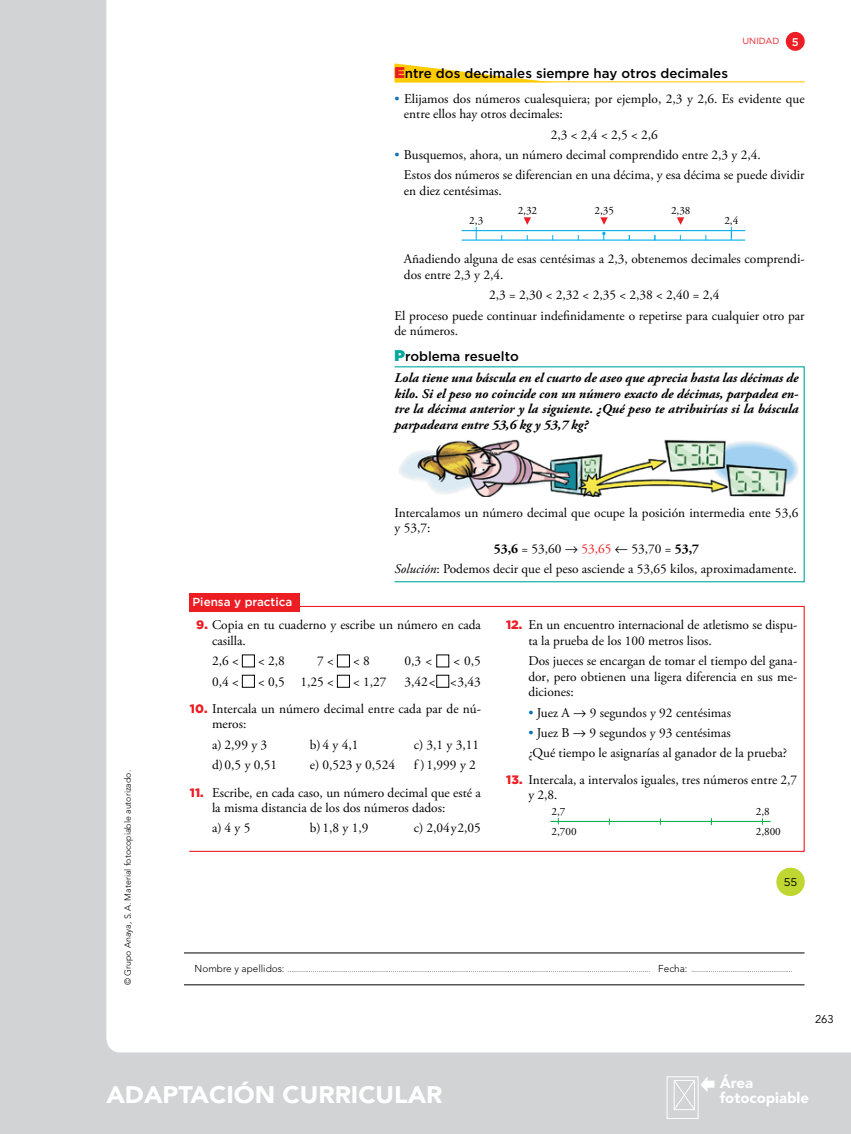
<style>
.page{position:relative;width:851px;height:1134px;background:#fff}
.page>*{position:absolute;margin:0;border:0;box-sizing:border-box;transform-origin:0 0}
.t1{font:900 23.75px "Avenir LT Std";color:#fff;scale:1.06 1}
.t2{font:900 14.88px/14.9px "Avenir LT Std";color:#fff}
.t3{font:13.38px/15.6px "Adobe Garamond Pro";color:#000}
.t4{font:italic 700 13.38px/15.6px "Adobe Garamond Pro";color:#000;text-align:justify}
.t5{font:500 13.38px "Gotham";color:#000}
.t6{font:500 11.62px "Gotham";color:#fff}
.t7{font:11.25px "Avenir LT Std";color:#000}
.t8{font:11.12px "Adobe Garamond Pro";color:#000}
.t9{font:11.12px "Gotham";color:#000}
.t10{font:8.88px "Gotham";color:#ed1d24}
.t11{font:300 8.75px "Avenir LT Std";color:#000}
.t12{font:300 7.5px "Avenir LT Std";color:#000}
.s1{font-weight:500;font-size:11.12px;color:#fff}
.s2{font-weight:900;font-size:15.62px;color:#ed1d24}
.s3{color:#0072bc}
.s4{font-weight:900;font-size:15.62px;color:#00a99d}
.s5{font-weight:700}
.s6{color:#ed1d24}
.s7{font-style:italic}
.s8{font-family:"Gotham";font-weight:900;font-size:12.25px;color:#ed1d24}
.s9{font-size:10px}
</style>
<div class="page">
<div style="left:0;top:0;width:850px;height:1134px;background:#d1d3d4"></div>
<div style="left:106px;top:0;width:744px;height:1052px;background:#fff"></div>
<div style="left:666px;top:1076px;width:32px;height:43px;border:1px solid #fff"></div>
<svg style="left:672px;top:1076px;width:42px;height:35px"></svg>
<hr style="left:184px;top:953px;width:620px;height:1px;background:#000">
<hr style="left:184px;top:984px;width:620px;height:1px;background:#000">
<div style="left:785px;top:32px;width:19px;height:19px;background:#ed1d24;border-radius:50%"></div>
<div style="left:776px;top:868px;width:28px;height:28px;background:#bfd730;border-radius:50%"></div>
<svg style="left:394px;top:63px;width:158px;height:18px;background:#ffe78d"></svg>
<hr style="left:394px;top:81px;width:410px;height:1px;background:#ffcb05">
<svg style="left:523px;top:217px;width:8px;height:8px"></svg>
<svg style="left:600px;top:217px;width:7px;height:8px"></svg>
<svg style="left:676px;top:217px;width:8px;height:8px"></svg>
<hr style="left:461px;top:240px;width:284px;height:1px;background:#00aeef">
<hr style="left:461px;top:230px;width:284px;height:1px;background:#00aeef">
<svg style="left:476px;top:227px;width:1px;height:13px"></svg>
<svg style="left:731px;top:227px;width:1px;height:13px"></svg>
<svg style="left:602px;top:232px;width:3px;height:8px"></svg>
<div style="left:394px;top:366px;width:410px;height:216px;border:1px solid #00a99d"></div>
<img style="left:394px;top:439px;width:404px;height:57px">
<div style="left:242px;top:655px;width:13px;height:12px;border:1px solid #000"></div>
<div style="left:436px;top:655px;width:13px;height:12px;border:1px solid #000"></div>
<div style="left:242px;top:675px;width:13px;height:12px;border:1px solid #000"></div>
<div style="left:436px;top:675px;width:13px;height:12px;border:1px solid #000"></div>
<hr style="left:550px;top:821px;width:220px;height:1px;background:#0db14b">
<div style="left:189px;top:606px;width:615px;height:246px;border:1px solid #ed1d24"></div>
<div style="left:189px;top:593px;width:111px;height:19px;background:#ed1d24"></div>
<p class="t10" style="left:742px;top:35px;width:58px">UNIDAD <span class="s1">5</span></p>
<p class="t5" style="left:394px;top:65px;width:335px"><span class="s2">E</span>ntre dos decimales siempre hay otros decimales</p>
<p class="t3" style="left:404px;top:91px;width:402px;text-indent:-9px"><span class="s3">•</span> Elijamos dos números cualesquiera; por ejemplo, 2,3 y 2,6. Es evidente que entre ellos hay otros decimales:</p>
<p class="t3" style="left:551px;top:127px;width:108px">2,3 &lt; 2,4 &lt; 2,5 &lt; 2,6</p>
<p class="t3" style="left:404px;top:145px;width:402px;line-height:20.2px;text-indent:-9px"><span class="s3">•</span> Busquemos, ahora, un número decimal comprendido entre 2,3 y 2,4.<br>Estos dos números se diferencian en una décima, y esa décima se puede dividir</p>
<p class="t3" style="left:404px;top:183px;width:99px">en diez centésimas.</p>
<p class="t8" style="left:517px;top:204px;width:21px">2,32</p>
<p class="t8" style="left:469px;top:214px;width:15px">2,3</p>
<p class="t8" style="left:724px;top:213px;width:15px">2,4</p>
<p class="t8" style="left:594px;top:204px;width:21px">2,35</p>
<p class="t8" style="left:671px;top:204px;width:21px">2,38</p>
<p class="t3" style="left:404px;top:252px;width:402px">Añadiendo alguna de esas centésimas a 2,3, obtenemos decimales comprendi&shy;dos entre 2,3 y 2,4.</p>
<p class="t3" style="left:394px;top:285px;width:411px;line-height:20.2px;text-indent:95px">2,3 = 2,30 &lt; 2,32 &lt; 2,35 &lt; 2,38 &lt; 2,40 = 2,4<br>El proceso puede continuar indefinidamente o repetirse para cualquier otro par</p>
<p class="t3" style="left:394px;top:324px;width:65px">de números.</p>
<p class="t4" style="left:394px;top:370px;width:405px">Lola tiene una báscula en el cuarto de aseo que aprecia hasta las décimas de kilo. Si el peso no coincide con un número exacto de décimas, parpadea en&shy;tre la décima anterior y la siguiente. ¿Qué peso te atribuirías si la báscula parpadeara entre 53,6 kg y 53,7 kg?</p>
<p class="t5" style="left:394px;top:348px;width:126px"><span class="s4">P</span>roblema resuelto</p>
<p class="t11" style="left:122px;top:985px;width:217px;rotate:-90deg">© Grupo Anaya, S.A. Material fotocopiable autorizado.</p>
<p class="t6" style="left:192px;top:595px;width:101px">Piensa y practica</p>
<p class="t3" style="left:394px;top:505px;width:405px">Intercalamos un número decimal que ocupe la posición intermedia ente 53,6 y 53,7:</p>
<p class="t3" style="left:394px;top:539px;width:403px;line-height:20.2px;text-align:center"><span class="s5">53,6</span> = 53,60 → <span class="s6">53,65</span> ← 53,70 = <span class="s5">53,7<br></span><span class="s7">Solución</span>: Podemos decir que el peso asciende a 53,65 kilos, aproximadamente.</p>
<p class="t3" style="left:212px;top:618px;width:270px;text-indent:-16px"><span class="s8">9.</span> Copia en tu cuaderno y escribe un número en cada casilla.</p>
<p class="t3" style="left:212px;top:654px;width:28px">2,6 &lt;</p>
<p class="t3" style="left:258px;top:654px;width:28px">&lt; 2,8</p>
<p class="t3" style="left:317px;top:654px;width:18px">7 &lt;</p>
<p class="t3" style="left:353px;top:654px;width:18px">&lt; 8</p>
<p class="t3" style="left:404px;top:654px;width:29px">0,3 &lt;</p>
<p class="t3" style="left:453px;top:654px;width:29px">&lt; 0,5</p>
<p class="t3" style="left:212px;top:674px;width:28px">0,4 &lt;</p>
<p class="t3" style="left:258px;top:674px;width:77px">&lt; 0,5 1,25 &lt;</p>
<p class="t3" style="left:353px;top:674px;width:35px">&lt; 1,27</p>
<p class="t3" style="left:404px;top:674px;width:78px">3,42 &lt; &lt; 3,43</p>
<p class="t3" style="left:212px;top:701px;width:270px;text-indent:-22px"><span class="s8">10.</span> Intercala un número decimal entre cada par de nú&shy;meros:</p>
<p class="t3" style="left:212px;top:737px;width:57px">a) 2,99 y 3</p>
<p class="t3" style="left:310px;top:737px;width:50px">b)4 y 4,1</p>
<p class="t3" style="left:414px;top:737px;width:67px">c) 3,1 y 3,11</p>
<p class="t3" style="left:212px;top:757px;width:67px">d)0,5 y 0,51</p>
<p class="t3" style="left:310px;top:757px;width:87px">e) 0,523 y 0,524</p>
<p class="t3" style="left:414px;top:757px;width:63px">f ) 1,999 y 2</p>
<p class="t3" style="left:212px;top:785px;width:270px;text-indent:-22px"><span class="s8">11.</span> Escribe, en cada caso, un número decimal que esté a la misma distancia de los dos números dados:</p>
<p class="t3" style="left:212px;top:821px;width:40px">a) 4 y 5</p>
<p class="t3" style="left:310px;top:821px;width:60px">b)1,8 y 1,9</p>
<p class="t3" style="left:414px;top:821px;width:68px">c) 2,04 y 2,05</p>
<p class="t3" style="left:528px;top:618px;width:270px;text-indent:-22px"><span class="s8">12.</span> En un encuentro internacional de atletismo se dispu&shy;ta la prueba de los 100 metros lisos.</p>
<p class="t3" style="left:528px;top:654px;width:270px;text-align:justify">Dos jueces se encargan de tomar el tiempo del gana&shy;dor, pero obtienen una ligera diferencia en sus me&shy;diciones:</p>
<p class="t3" style="left:528px;top:705px;width:204px"><span class="s3">•</span> Juez A → 9 segundos y 92 centésimas</p>
<p class="t3" style="left:528px;top:723px;width:260px;line-height:20.2px"><span class="s3">•</span> Juez B → 9 segundos y 93 centésimas<br>¿Qué tiempo le asignarías al ganador de la prueba?</p>
<p class="t3" style="left:528px;top:772px;width:270px;text-indent:-22px"><span class="s8">13.</span> Intercala, a intervalos iguales, tres números entre 2,7 y 2,8.</p>
<p class="t8" style="left:551px;top:805px;width:15px">2,7</p>
<p class="t8" style="left:755px;top:805px;width:15px">2,8</p>
<p class="t8" style="left:551px;top:824px;width:27px">2,700</p>
<p class="t8" style="left:755px;top:825px;width:27px">2,800</p>
<p class="t9" style="left:783px;top:875px;width:15px">55</p>
<p class="t12" style="left:195px;top:965px;width:599px"><span class="s9">Nombre y apellidos:</span> .......................................................................................................................................................................................... <span class="s9">Fecha:</span> ....................................................</p>
<p class="t7" style="left:814px;top:1013px;width:20px">263</p>
<h1 class="t1" style="left:106px;top:1080px;width:318px">ADAPTACIÓN CURRICULAR</h1>
<p class="t2" style="left:719px;top:1075px;width:91px">Área fotocopiable</p>
</div>
